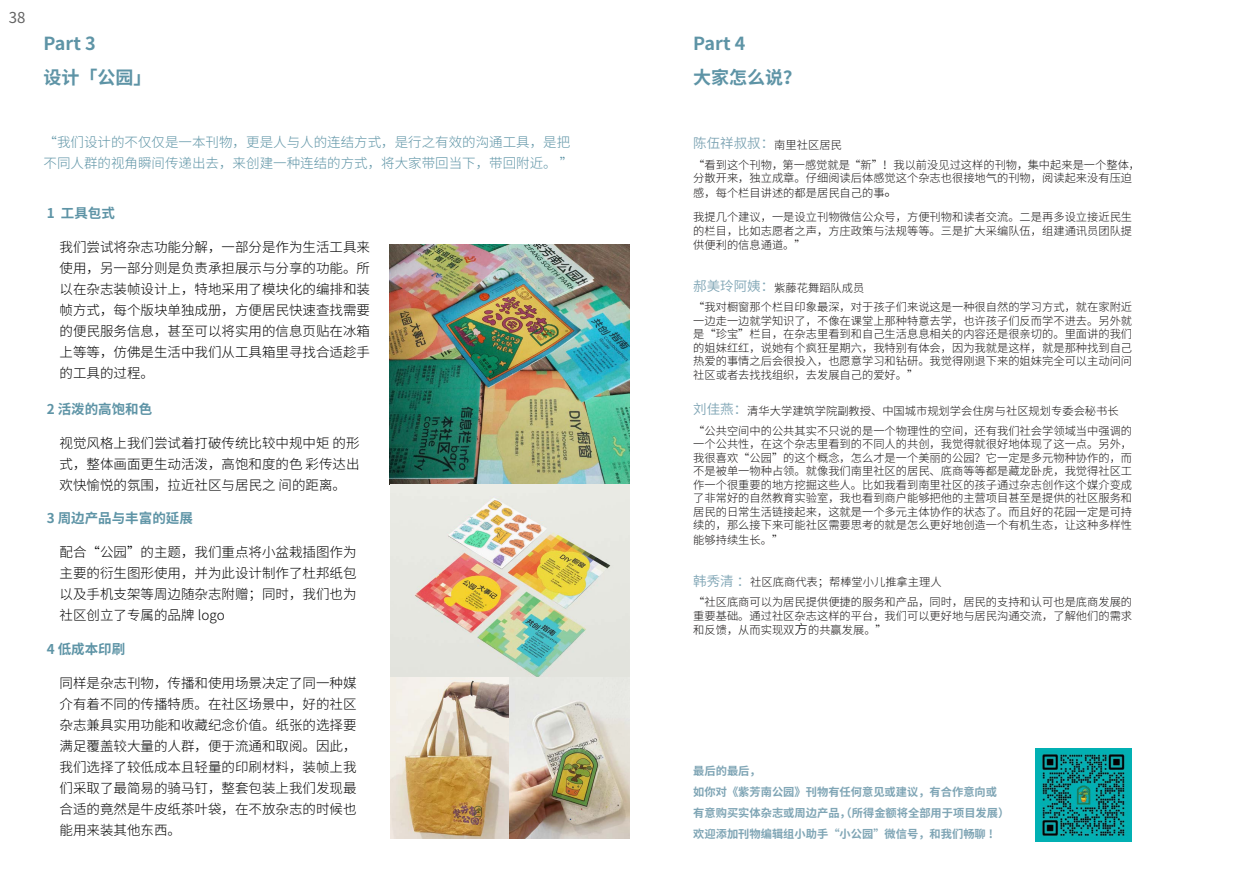
<style>
.page{position:relative;width:1259px;height:893px;background:#fff}
.page>*{position:absolute;margin:0;border:0;box-sizing:border-box;transform-origin:0 0}
.t1{font:700 18px/33.8px "Source Han Sans CN";color:#5e94a6}
.t2{font:15px "Source Han Sans CN";color:#636363}
.t3{font:300 13.5px/21px "Source Han Sans CN";color:#000;text-align:justify}
.t4{font:300 13.5px/21px "Source Han Sans CN";color:#5e94a6}
.t5{font:700 13.5px "Source Han Sans CN";color:#5e94a6}
.t6{font:13.5px "Source Han Sans CN";color:#7fa5b5}
.t7{font:300 11.25px/13.5px "Source Han Sans CN";color:#171414}
.t8{font:700 11.25px/21px "Source Han Sans CN";color:#7fa5b5}
.s1{font-weight:300;font-size:11.25px;color:#171414}
.s2{font-size:13.5px;color:#000}
.s3{font-weight:400;font-size:13.5px;color:#7fa5b5}
</style>
<div class="page">
<img style="left:389px;top:244px;width:240px;height:594px">
<img style="left:390px;top:485px;width:239px;height:192px">
<img style="left:1035px;top:748px;width:96px;height:94px">
<h2 class="t2" style="left:9px;top:9px;width:18px">38</h2>
<h1 class="t1" style="left:44px;top:27px;width:109px">Part 3<br>设计「公园」</h1>
<p class="t4" style="left:44px;top:132px;width:531px">“我们设计的不仅仅是一本刊物，更是人与人的连结方式，是行之有效的沟通工具，是把不同人群的视⻆ 瞬间传递出去，来创建一种连结的方式，将大家带回当下，带回附近。 ”</p>
<p class="t5" style="left:47px;top:206px;width:70px">1 工具包式</p>
<p class="t3" style="left:60px;top:237px;width:312px">我们尝试将杂志功能分解，一部分是作为生活工具来使用，另一部分则是负责承担展示与分享的功能。所以在杂志装帧设计上，特地采用了模块化的编排和装帧方式，每个版块单独成册，方便居民快速查找需要的便民服务信息，甚至可以将实用的信息页贴在冰箱上等等，仿佛是生活中我们从工具箱里寻找合适趁手的工具的过程。</p>
<p class="t5" style="left:47px;top:401px;width:107px">2 活泼的高饱和色</p>
<p class="t3" style="left:60px;top:432px;width:301px">视觉风格上我们尝试着打破传统比较中规中矩 的形式，整体画面更生动活泼，高饱和度的色 彩传达出欢快愉悦的氛围，拉近社区与居民之 间的距离。</p>
<p class="t5" style="left:47px;top:511px;width:148px">3 周边产品与丰富的延展</p>
<p class="t3" style="left:60px;top:542px;width:298px">配合“公园”的主题，我们重点将小盆栽插图作为主要的衍生图形使用，并为此设计制作了杜邦纸包以及手机支架等周边随杂志附赠；同时，我们也为社区创立了专属的品牌 logo</p>
<p class="t5" style="left:47px;top:641px;width:80px">4 低成本印刷</p>
<p class="t3" style="left:60px;top:672px;width:298px">同样是杂志刊物，传播和使用场景决定了同一种媒介有着不同的传播特质。在社区场景中，好的社区杂志兼具实用功能和收藏纪念价值。纸张的选择要满足覆盖较大量的人群，便于流通和取阅。因此，我们选择了较低成本且轻量的印刷材料，装帧上我们采取了最简易的骑马钉，整套包装上我们发现最合适的竟然是牛皮纸茶叶袋，在不放杂志的时候也能用来装其他东西。</p>
<h1 class="t1" style="left:693px;top:27px;width:110px">Part 4<br>大家怎么说？</h1>
<p class="t6" style="left:693px;top:136px;width:150px">陈伍祥叔叔：<span class="s1">南里社区居民</span></p>
<p class="t7" style="left:693px;top:158px;width:448px">“看到这个刊物，第一感觉就是“新”！我以前没见过这样的刊物，集中起来是一个整体，分散开来，独立成章。仔细阅读后体感觉这个杂志也很接地气的刊物，阅读起来没有压迫</p>
<p class="t7" style="left:693px;top:181px;width:440px;line-height:24.2px">感，每个栏目讲述的都是居民自己的事<span class="s2">。<br></span>我提几个建议，一是设立刊物微信公众号，方便刊物和读者交流。二是再多设立接近民生</p>
<p class="t7" style="left:693px;top:223px;width:440px;line-height:14.7px">的栏目，比如志愿者之声，方庄政策与法规等等。三是扩大采编队伍，组建通讯员团队提供便利的信息通道。”</p>
<p class="t7" style="left:693px;top:278px;width:440px;line-height:20px"><span class="s3">郝美玲阿姨：</span>紫藤花舞蹈队成员<br>“我对橱窗那个栏目印象最深，对于孩子们来说这是一种很自然的学习方式，就在家附近</p>
<p class="t7" style="left:693px;top:314px;width:440px;text-align:justify">一边走一边就学知识了，不像在课堂上那种特意去学，也许孩子们反而学不进去。另外就是“珍宝”栏目，在杂志里看到和自己生活息息相关的内容还是很亲切的。里面讲的我们的姐妹红红，说她有个疯狂星期六，我特别有体会，因为我就是这样，就是那种找到自己热爱的事情之后会很投入，也愿意学习和钻研。我觉得刚退下来的姐妹完全可以主动问问社区或者去找找组织，去发展自己的爱好。”</p>
<p class="t7" style="left:693px;top:401px;width:440px;line-height:20px"><span class="s3">刘佳燕：</span>清华大学建筑学院副教授、中国城市规划学会住房与社区规划专委会秘书长“公共空间中的公共其实不只说的是一个物理性的空间，还有我们社会学领域当中强调的</p>
<p class="t7" style="left:693px;top:438px;width:440px;text-align:justify">一个公共性，在这个杂志里看到的不同人的共创，我觉得就很好地体现了这一点。另外，我很喜欢“公园”的这个概念，怎么才是一个美丽的公园？它一定是多元物种协作的，而不是被单一物种占领。就像我们南里社区的居民、底商等等都是藏龙卧虎，我觉得社区工作一个很重要的地方挖掘这些人。比如我看到南里社区的孩子通过杂志创作这个媒介变成了非常好的自然教育实验室，我也看到商户能够把他的主营项目甚至是提供的社区服务和居民的日常生活链接起来，这就是一个多元主体协作的状态了。而且好的花园一定是可持续的，那么接下来可能社区需要思考的就是怎么更好地创造一个有机生态，让这种多样性</p>
<p class="t7" style="left:693px;top:533px;width:92px">能够持续生长。”</p>
<p class="t7" style="left:693px;top:572px;width:440px;line-height:20px"><span class="s3">韩秀清 ：</span>社区底商代表；帮棒堂小儿推拿主理人<br>“社区底商可以为居民提供便捷的服务和产品，同时，居民的支持和认可也是底商发展的</p>
<p class="t7" style="left:693px;top:608px;width:440px;line-height:14.7px">重要基础。通过社区杂志这样的平台，我们可以更好地与居民沟通交流，了解他们的需求和反馈，从而实现双<span class="s2">方</span>的共赢发展。”</p>
<p class="t8" style="left:693px;top:760px;width:318px">最后的最后，<br>如你对《紫芳南公园》刊物有任何意见或建议，有合作意向或有意购买实体杂志或周边产品，（所得金额将全部用于项目发展）欢迎添加刊物编辑组小助手“小公园”微信号，和我们畅聊 !</p>
</div>
